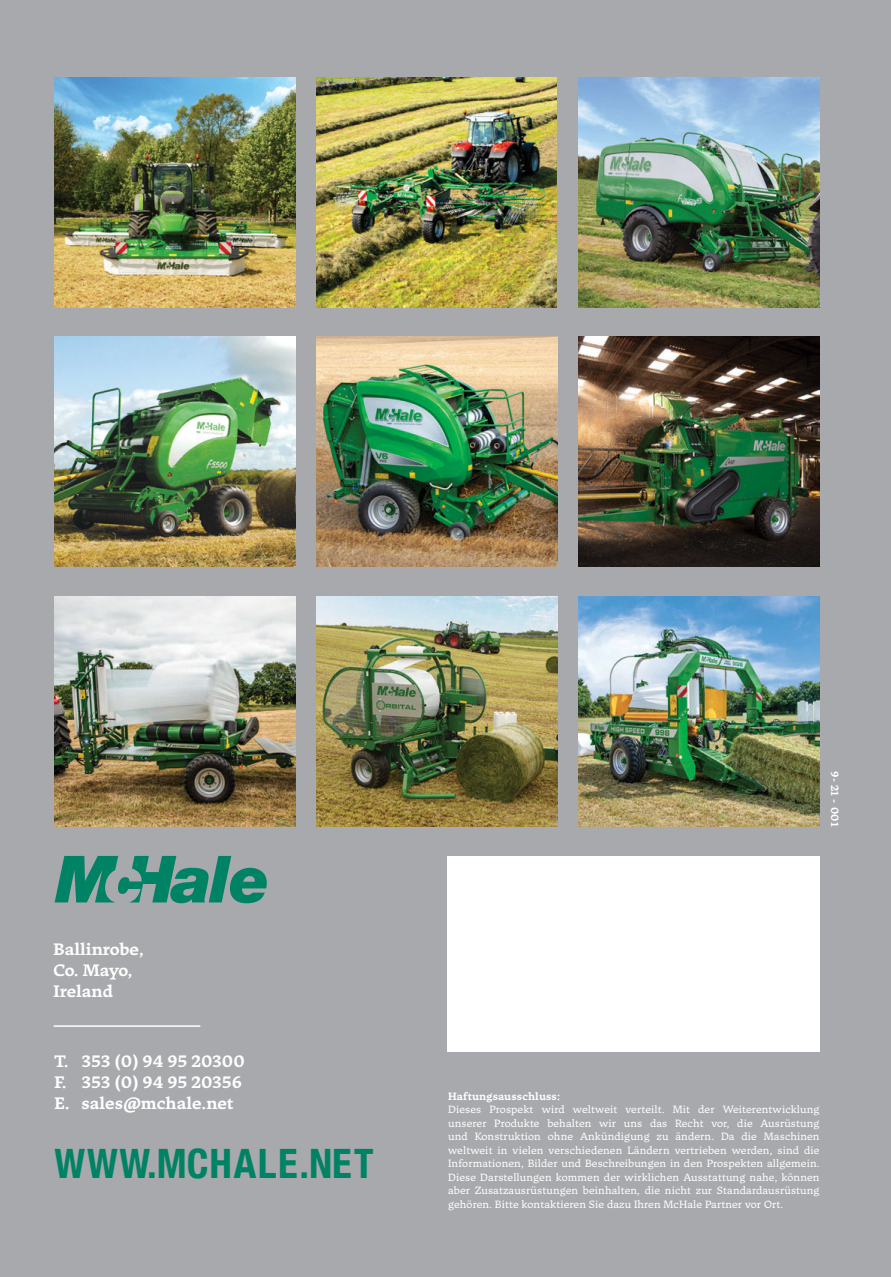
<style>
.page{position:relative;width:891px;height:1277px;background:#a7a9ac}
.page>*{position:absolute;margin:0;border:0;box-sizing:border-box;transform-origin:0 0}
.t1{font:700 condensed 40.5px "Helvetica Neue";letter-spacing:.04em;color:#008265}
.t2{font:700 16.5px/21px "Tuna";color:#fff}
.t3{font:10.5px/13.5px "Tuna";letter-spacing:.01em;color:#fff;text-align:justify}
.t4{font:700 10.5px "Tuna";letter-spacing:.01em;color:#fff}
</style>
<div class="page">
<div style="left:447px;top:856px;width:372px;height:196px;background:#fff"></div>
<hr style="left:54px;top:1025px;width:146px;height:2px;background:#fff">
<svg style="left:55px;top:856px;width:212px;height:47px"></svg>
<img style="left:579px;top:77px;width:240px;height:230px">
<img style="left:316px;top:77px;width:241px;height:230px">
<img style="left:55px;top:77px;width:240px;height:230px">
<img style="left:578px;top:337px;width:241px;height:230px">
<img style="left:55px;top:337px;width:240px;height:230px">
<img style="left:579px;top:596px;width:240px;height:230px">
<img style="left:55px;top:596px;width:240px;height:230px">
<img style="left:317px;top:596px;width:240px;height:230px">
<img style="left:316px;top:337px;width:241px;height:230px">
<h2 class="t2" style="left:54px;top:939px;width:92px">Ballinrobe,<br>Co. Mayo,<br>Ireland</h2>
<h2 class="t2" style="left:54px;top:1051px;width:192px">T. 353 (0) 94 95 20300<br>F. 353 (0) 94 95 20356<br>E. sales@mchale.net</h2>
<h1 class="t1" style="left:55px;top:1139px;width:320px">WWW.MCHALE.NET</h1>
<p class="t4" style="left:841px;top:771px;width:57px;rotate:90deg">9- 21 - 001</p>
<p class="t4" style="left:448px;top:1089px;width:113px">Haftungsausschluss:</p>
<p class="t3" style="left:448px;top:1102px;width:373px">Dieses Prospekt wird weltweit verteilt. Mit der Weiterentwicklung unserer Produkte behalten wir uns das Recht vor, die Ausrüstung und Konstruktion ohne Ankündigung zu ändern. Da die Maschinen weltweit in vielen verschiedenen Ländern vertrieben werden, sind die Informationen, Bilder und Beschreibungen in den Prospekten allgemein.<br>Diese Darstellungen kommen der wirklichen Ausstattung nahe, können aber Zusatzausrüstungen beinhalten, die nicht zur Standardausrüstung gehören. Bitte kontaktieren Sie dazu Ihren McHale Partner vor Ort.</p>
</div>
